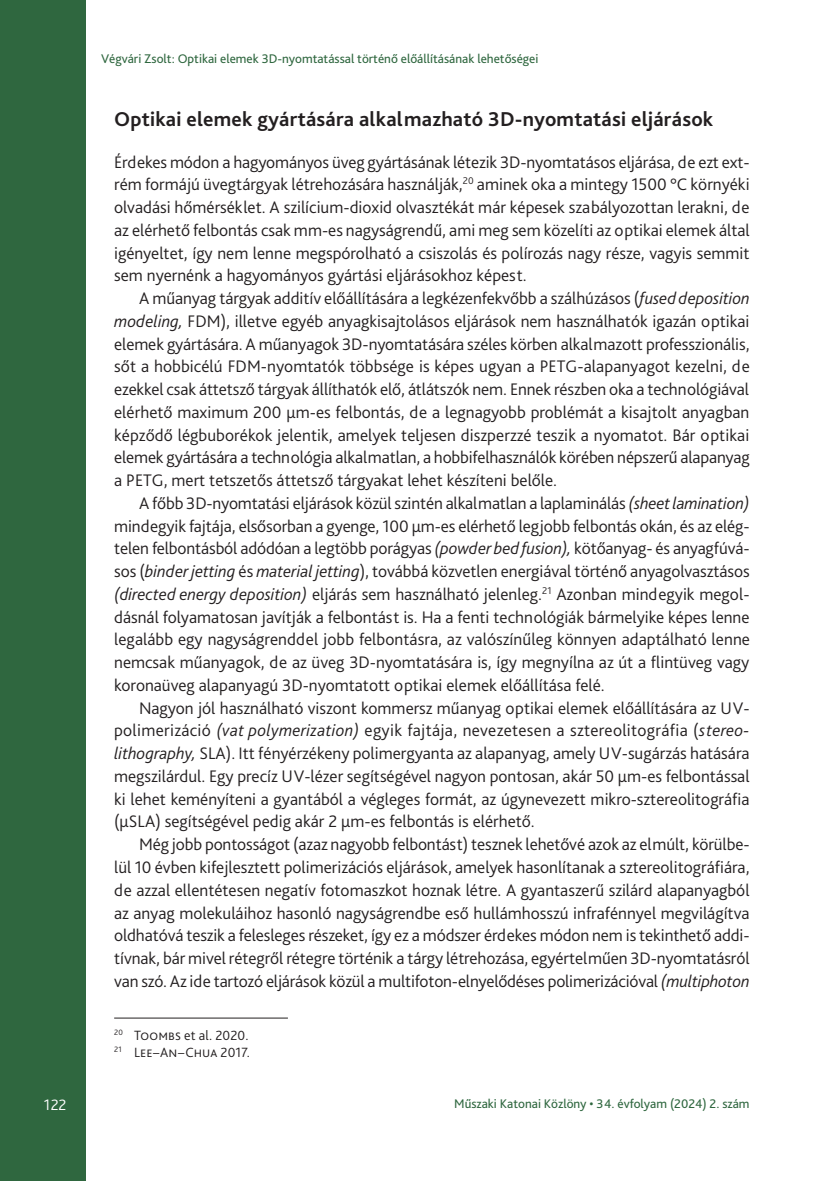
<style>
.page{position:relative;width:834px;height:1181px;background:#fff}
.page>*{position:absolute;margin:0;border:0;box-sizing:border-box;transform-origin:0 0}
.Címsor_1{font:700 21px "Bliss Pro";letter-spacing:.01em;color:#231f20}
.Szöveg{font:300 17.5px/22.8px "Bliss Pro";color:#231f20;text-align:justify}
.Szöveg_1st{font:300 17.5px/22.8px "Bliss Pro";color:#231f20;text-align:justify}
.t1{font:300 15.75px "Bliss Pro";color:#fff}
.Lábjegyzet{font:300 14px "Bliss Pro";letter-spacing:.01em;color:#231f20}
.t2{font:13.12px "Bliss Pro";color:#2f673f}
.s1{font-style:italic}
</style>
<div class="page">
<div style="left:0;top:0;width:85px;height:1181px;background:#2f673f"></div>
<hr style="left:114px;top:1017px;width:174px;height:1px;background:#231f20">
<p class="t1" style="left:44px;top:1095px;width:24px">122</p>
<p class="t2" style="left:101px;top:50px;width:439px">Végvári Zsolt: Optikai elemek 3D-nyomtatással történő előállításának lehetőségei</p>
<p class="Címsor_1" style="left:114px;top:105px;width:600px">Optikai elemek gyártására alkalmazható 3D-nyomtatási eljárások</p>
<p class="Szöveg_1st" style="left:114px;top:150px;width:637px">Érdekes módon a hagyományos üveg gyártásának létezik 3D-nyomtatásos eljárása, de ezt ext&shy;rém formájú üvegtárgyak létrehozására használják,<sup>20</sup> aminek oka a mintegy 1500 °C környéki olvadási hőmérséklet. A szilícium-dioxid olvasztékát már képesek szabályozottan lerakni, de az elérhető felbontás csak mm-es nagyságrendű, ami meg sem közelíti az optikai elemek által igényeltet, így nem lenne megspórolható a csiszolás és polírozás nagy része, vagyis semmit sem nyernénk a hagyományos gyártási eljárásokhoz képest.</p>
<p class="Szöveg" style="left:114px;top:286px;width:637px;text-indent:25px">A műanyag tárgyak additív előállítására a legkézenfekvőbb a szálhúzásos (<span class="s1">fused deposition modeling,</span> FDM), illetve egyéb anyagkisajtolásos eljárások nem használhatók igazán optikai elemek gyártására. A műanyagok 3D-nyomtatására széles körben alkalmazott professzionális, sőt a hobbicélú FDM-nyomtatók többsége is képes ugyan a PETG-alapanyagot kezelni, de ezekkel csak áttetsző tárgyak állíthatók elő, átlátszók nem. Ennek részben oka a technológiával elérhető maximum 200 µm-es felbontás, de a legnagyobb problémát a kisajtolt anyagban képződő légbuborékok jelentik, amelyek teljesen diszperzzé teszik a nyomatot. Bár optikai elemek gyártására a technológia alkalmatlan, a hobbifelhasználók körében népszerű alapanyag a PETG, mert tetszetős áttetsző tárgyakat lehet készíteni belőle.</p>
<p class="Szöveg" style="left:114px;top:491px;width:637px;text-indent:25px">A főbb 3D-nyomtatási eljárások közül szintén alkalmatlan a laplaminálás <span class="s1">(sheet lamination) </span>mindegyik fajtája, elsősorban a gyenge, 100 µm-es elérhető legjobb felbontás okán, és az elég&shy;telen felbontásból adódóan a legtöbb porágyas <span class="s1">(powder bed fusion),</span> kötőanyag- és anyagfúvá&shy;sos (<span class="s1">binder jetting</span> és <span class="s1">material jetting</span>), továbbá közvetlen energiával történő anyagolvasztásos <span class="s1">(directed energy deposition)</span> eljárás sem használható jelenleg.<sup>21</sup> Azonban mindegyik megol&shy;dásnál folyamatosan javítják a felbontást is. Ha a fenti technológiák bármelyike képes lenne legalább egy nagyságrenddel jobb felbontásra, az valószínűleg könnyen adaptálható lenne nemcsak műanyagok, de az üveg 3D-nyomtatására is, így megnyílna az út a flintüveg vagy koronaüveg alapanyagú 3D-nyomtatott optikai elemek előállítása felé.</p>
<p class="Szöveg" style="left:114px;top:696px;width:636px;text-indent:25px">Nagyon jól használható viszont kommersz műanyag optikai elemek előállítására az UV&shy;polimerizáció <span class="s1">(vat polymerization)</span> egyik fajtája, nevezetesen a sztereolitográfia (<span class="s1">stereo&shy;lithography,</span> SLA). Itt fényérzékeny polimergyanta az alapanyag, amely UV-sugárzás hatására megszilárdul. Egy precíz UV-lézer segítségével nagyon pontosan, akár 50 µm-es felbontással ki lehet keményíteni a gyantából a végleges formát, az úgynevezett mikro-sztereolitográfia (µSLA) segítségével pedig akár 2 µm-es felbontás is elérhető.</p>
<p class="Szöveg" style="left:114px;top:832px;width:636px;text-indent:25px">Még jobb pontosságot (azaz nagyobb felbontást) tesznek lehetővé azok az elmúlt, körülbe&shy;lül 10 évben kifejlesztett polimerizációs eljárások, amelyek hasonlítanak a sztereolitográfiára, de azzal ellentétesen negatív fotomaszkot hoznak létre. A gyantaszerű szilárd alapanyagból az anyag molekuláihoz hasonló nagyságrendbe eső hullámhosszú infrafénnyel megvilágítva oldhatóvá teszik a felesleges részeket, így ez a módszer érdekes módon nem is tekinthető addi&shy;tívnak, bár mivel rétegről rétegre történik a tárgy létrehozása, egyértelműen 3D-nyomtatásról van szó. Az ide tartozó eljárások közül a multifoton-elnyelődéses polimerizációval <span class="s1">(multiphoton</span></p>
<p class="Lábjegyzet" style="left:114px;top:1026px;width:136px"><sup>20</sup> Toombs et al. 2020.</p>
<p class="Lábjegyzet" style="left:114px;top:1043px;width:137px"><sup>21</sup> Lee–An–Chua 2017.</p>
<p class="t2" style="left:454px;top:1095px;width:297px">Műszaki Katonai Közlöny • 34. évfolyam (2024) 2. szám</p>
</div>
